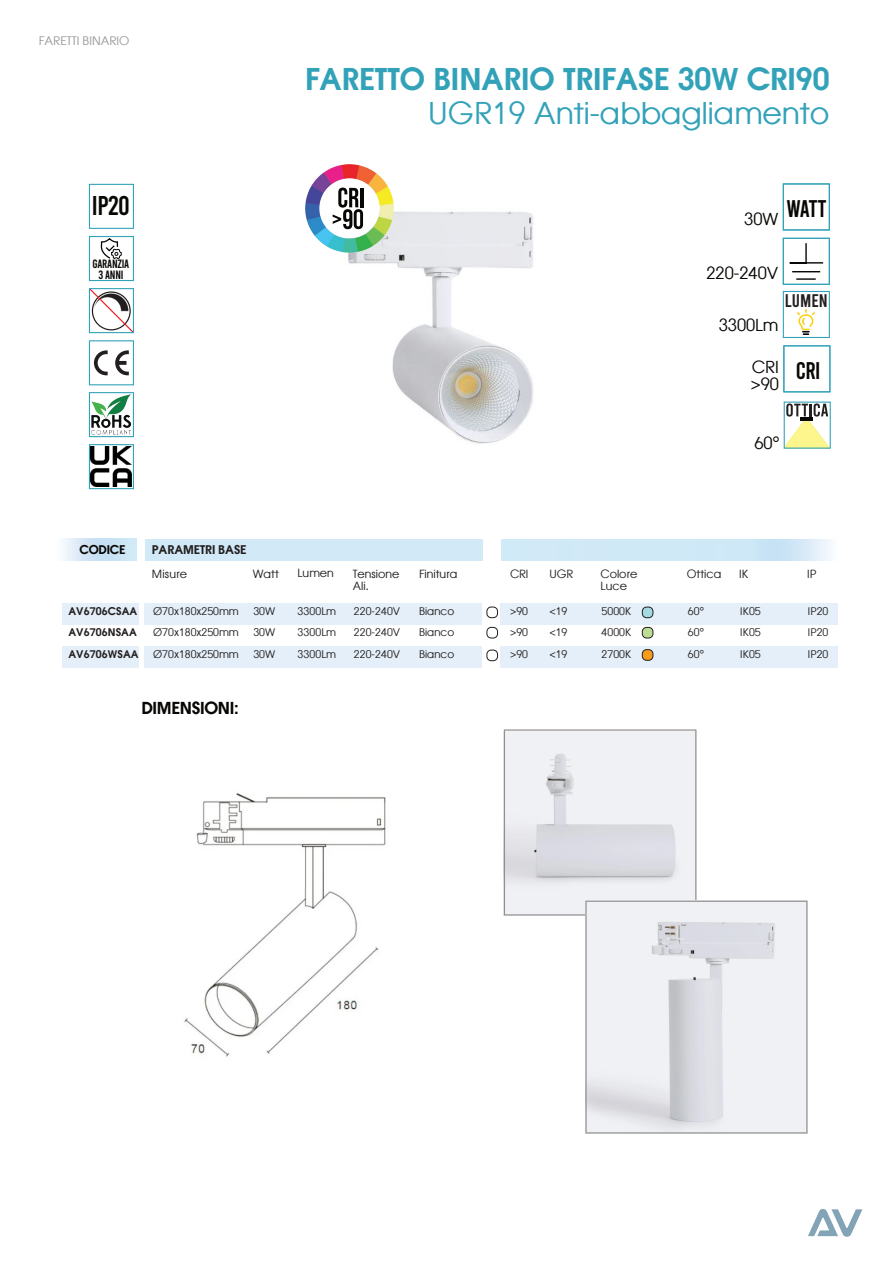
<style>
.page{position:relative;width:893px;height:1263px;background:#fff}
.page>*{position:absolute;margin:0;border:0;box-sizing:border-box;transform-origin:0 0}
.t1{font:600 30px "Atlanta";color:#32a2b9}
.t2{font:30px "Atlanta";color:#32a2b9}
.t3{font:27px "Bebas";color:#080704}
.t4{font:24px "Bebas";letter-spacing:-.02em;color:#080704}
.t5{font:18.15px "Bebas";color:#231f20;scale:1.04 1}
.t6{font:16.5px/16.5px "Atlanta";color:#080704}
.t7{font:600 16.5px "Atlanta";letter-spacing:-.015em;color:#080704}
.t8{font:12px/10.5px "Bebas";letter-spacing:-.02em;color:#080704;text-align:center}
.t9{font:600 12px "Atlanta";letter-spacing:-.005em;color:#231f20}
.t10{font:600 12px "Atlanta";letter-spacing:-.015em;color:#080704}
.t11{font:11.7px "Atlanta";color:#9a9998}
.t12{font:11.25px/12px "Atlanta";color:#231f20}
.t13{font:10.5px/20.9px "Atlanta";letter-spacing:.01em;color:#231f20}
.t14{font:600 10.5px "Atlanta";letter-spacing:.015em;color:#231f20}
</style>
<div class="page">
<img style="left:348px;top:211px;width:185px;height:233px">
<img style="left:808px;top:1209px;width:55px;height:28px">
<svg style="left:783px;top:291px;width:47px;height:47px"></svg>
<svg style="left:783px;top:238px;width:47px;height:47px"></svg>
<svg style="left:783px;top:183px;width:47px;height:47px"></svg>
<svg style="left:89px;top:184px;width:45px;height:45px"></svg>
<svg style="left:89px;top:340px;width:45px;height:45px"></svg>
<svg style="left:89px;top:236px;width:45px;height:45px"></svg>
<svg style="left:89px;top:392px;width:45px;height:45px"></svg>
<svg style="left:89px;top:444px;width:45px;height:45px"></svg>
<svg style="left:783px;top:402px;width:48px;height:47px"></svg>
<svg style="left:783px;top:345px;width:47px;height:47px"></svg>
<div style="left:62px;top:603px;width:77px;height:21px;background:#e4eff9"></div>
<div style="left:145px;top:539px;width:338px;height:21px;background:#d2eaf7"></div>
<div style="left:500px;top:603px;width:338px;height:21px;background:#e4eff9"></div>
<div style="left:145px;top:603px;width:337px;height:21px;background:#e4eff9"></div>
<div style="left:487px;top:607px;width:11px;height:11px;background:#fff;border:1px solid #231f20;border-radius:4px"></div>
<div style="left:487px;top:627px;width:11px;height:11px;background:#fff;border:1px solid #231f20;border-radius:4px"></div>
<div style="left:642px;top:607px;width:11px;height:11px;background:#a3dadf;border:1px solid #231f20;border-radius:4px"></div>
<div style="left:62px;top:646px;width:77px;height:21px;background:#e4eff9"></div>
<div style="left:500px;top:646px;width:338px;height:21px;background:#e4eff9"></div>
<div style="left:145px;top:646px;width:337px;height:21px;background:#e4eff9"></div>
<div style="left:487px;top:650px;width:11px;height:11px;background:#fff;border:1px solid #231f20;border-radius:4px"></div>
<div style="left:642px;top:649px;width:11px;height:11px;background:#f89c1c;border:1px solid #231f20;border-radius:4px"></div>
<div style="left:642px;top:627px;width:11px;height:11px;background:#bcde94;border:1px solid #231f20;border-radius:4px"></div>
<img style="left:306px;top:164px;width:88px;height:89px">
<div style="left:320px;top:179px;width:59px;height:59px;background:#fff;border-radius:50%"></div>
<svg style="left:333px;top:188px;width:30px;height:41px"></svg>
<svg style="left:504px;top:729px;width:192px;height:186px"></svg>
<img style="left:184px;top:793px;width:202px;height:264px">
<svg style="left:585px;top:901px;width:223px;height:232px;fill:#f0f1f5"></svg>
<svg style="left:88px;top:288px;width:46px;height:46px"></svg>
<p class="t11" style="left:39px;top:36px;width:92px">FARETTI BINARIO</p>
<h1 class="t1" style="left:305px;top:68px;width:526px">FARETTO BINARIO TRIFASE 30W CRI90</h1>
<h1 class="t2" style="left:428px;top:102px;width:403px">UGR19 Anti-abbagliamento</h1>
<h2 class="t3" style="left:92px;top:188px;width:40px">IP20</h2>
<h3 class="t4" style="left:787px;top:193px;width:42px">WATT</h3>
<h3 class="t6" style="left:744px;top:212px;width:36px">30W</h3>
<p class="t8" style="left:93px;top:258px;width:38px">GARANZIA<br>3 ANNI</p>
<h3 class="t6" style="left:706px;top:266px;width:73px">220-240V</h3>
<h3 class="t6" style="left:719px;top:318px;width:61px">3300Lm</h3>
<h3 class="t5" style="left:785px;top:289px;width:43px">LUMEN</h3>
<h3 class="t6" style="left:751px;top:360px;width:30px">CRI &gt;90</h3>
<h3 class="t4" style="left:796px;top:355px;width:26px">CRI</h3>
<h3 class="t6" style="left:754px;top:437px;width:26px">60°</h3>
<p class="t10" style="left:80px;top:545px;width:47px">CODICE</p>
<p class="t9" style="left:152px;top:545px;width:96px">PARAMETRI BASE</p>
<p class="t12" style="left:152px;top:569px;width:37px">Misure</p>
<p class="t12" style="left:253px;top:569px;width:28px">Watt</p>
<p class="t12" style="left:297px;top:568px;width:38px">Lumen</p>
<p class="t12" style="left:353px;top:569px;width:48px">Tensione<br>Ali.</p>
<p class="t12" style="left:601px;top:569px;width:38px">Colore<br>Luce</p>
<p class="t12" style="left:419px;top:569px;width:40px">Finitura</p>
<p class="t12" style="left:687px;top:569px;width:36px">Ottica</p>
<p class="t12" style="left:807px;top:569px;width:11px">IP</p>
<p class="t12" style="left:510px;top:569px;width:20px">CRI</p>
<p class="t12" style="left:549px;top:569px;width:26px">UGR</p>
<p class="t12" style="left:739px;top:569px;width:11px">IK</p>
<p class="t13" style="left:601px;top:602px;width:31px">5000K<br>4000K</p>
<p class="t14" style="left:68px;top:607px;width:71px">AV6706CSAA</p>
<p class="t13" style="left:153px;top:602px;width:87px">Ø70x180x250mm</p>
<p class="t13" style="left:253px;top:602px;width:23px">30W</p>
<p class="t13" style="left:510px;top:602px;width:19px">&gt;90</p>
<p class="t13" style="left:688px;top:602px;width:18px">60°</p>
<p class="t13" style="left:808px;top:602px;width:22px">IP20</p>
<p class="t13" style="left:153px;top:623px;width:87px">Ø70x180x250mm</p>
<p class="t13" style="left:253px;top:623px;width:23px">30W</p>
<p class="t13" style="left:740px;top:602px;width:22px">IK05<br>IK05</p>
<p class="t13" style="left:298px;top:602px;width:40px">3300Lm<br>3300Lm</p>
<p class="t13" style="left:354px;top:602px;width:48px">220-240V</p>
<p class="t13" style="left:549px;top:602px;width:19px">&lt;19 &lt;19</p>
<p class="t13" style="left:419px;top:602px;width:37px">Bianco<br>Bianco</p>
<p class="t14" style="left:68px;top:628px;width:70px">AV6706NSAA</p>
<p class="t13" style="left:354px;top:623px;width:48px">220-240V</p>
<p class="t13" style="left:510px;top:623px;width:19px">&gt;90</p>
<p class="t13" style="left:688px;top:623px;width:18px">60°</p>
<p class="t13" style="left:808px;top:623px;width:22px">IP20</p>
<p class="t14" style="left:68px;top:650px;width:72px">AV6706WSAA</p>
<p class="t13" style="left:298px;top:645px;width:40px">3300Lm</p>
<p class="t13" style="left:354px;top:645px;width:48px">220-240V</p>
<p class="t13" style="left:419px;top:645px;width:37px">Bianco</p>
<p class="t13" style="left:601px;top:645px;width:31px">2700K</p>
<p class="t13" style="left:740px;top:645px;width:22px">IK05</p>
<p class="t13" style="left:808px;top:645px;width:22px">IP20</p>
<p class="t13" style="left:153px;top:645px;width:87px">Ø70x180x250mm</p>
<p class="t13" style="left:253px;top:645px;width:23px">30W</p>
<p class="t13" style="left:510px;top:645px;width:19px">&gt;90</p>
<p class="t13" style="left:549px;top:645px;width:19px">&lt;19</p>
<p class="t13" style="left:688px;top:645px;width:18px">60°</p>
<h3 class="t7" style="left:141px;top:701px;width:99px">DIMENSIONI:</h3>
</div>
